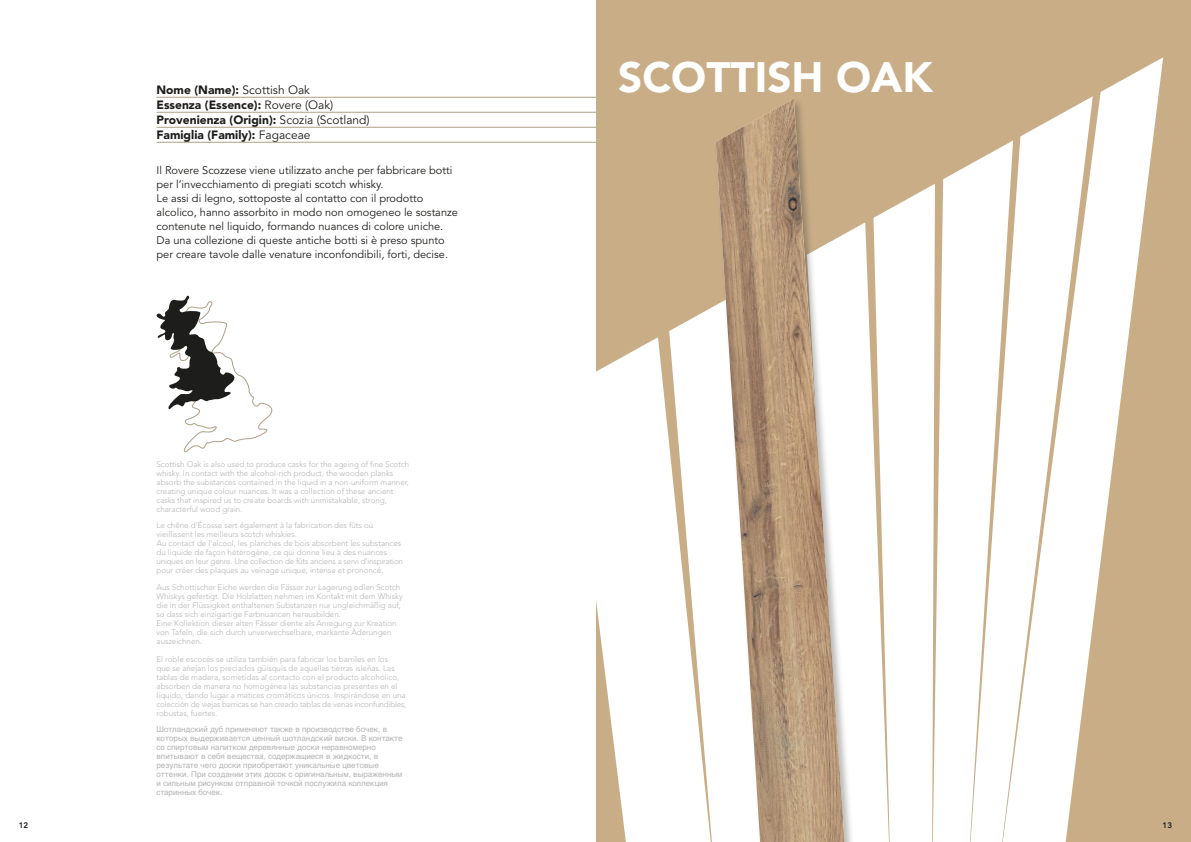
<style>
.page{position:relative;width:1191px;height:842px;background:#fff}
.page>*{position:absolute;margin:0;border:0;box-sizing:border-box;transform-origin:0 0}
.t1{font:900 42.2px "Avenir LT Std";color:#fff}
.t2{font:900 12px/15px "Avenir";color:#1d1d1b}
.t3{font:11px/14px "Avenir LT Std";color:#1d1d1b}
.t4{font:300 8px/9px "Avenir LT Std";color:#b3b3b2}
.t5{font:8px/9px "Helvetica Cyr Upright";color:#b3b3b2}
.t6{font:800 8px "Avenir LT Std";color:#1d1d1b}
.s1{font-family:"Avenir LT Std";font-weight:400}
</style>
<div class="page">
<hr style="left:156px;top:97px;width:454px;height:1px;background:#ae9f88">
<hr style="left:156px;top:112px;width:454px;height:1px;background:#ae9f88">
<hr style="left:156px;top:127px;width:454px;height:1px;background:#ae9f88">
<hr style="left:156px;top:142px;width:454px;height:1px;background:#ae9f88">
<svg style="left:156px;top:295px;width:116px;height:158px"></svg>
<div style="left:596px;top:0;width:595px;height:842px;background:#c8ad87"></div>
<svg style="left:596px;top:337px;width:73px;height:505px;background:#f7f3ed"></svg>
<svg style="left:669px;top:306px;width:45px;height:536px;background:#f7f3ee"></svg>
<svg style="left:865px;top:222px;width:8px;height:620px;background:#f6f1eb"></svg>
<svg style="left:873px;top:185px;width:59px;height:657px;background:#faf8f5"></svg>
<svg style="left:932px;top:164px;width:38px;height:678px;background:#f7f4ef"></svg>
<svg style="left:970px;top:146px;width:32px;height:696px;background:#faf8f6"></svg>
<svg style="left:1002px;top:57px;width:161px;height:785px;fill:#fff"></svg>
<div style="left:714px;top:98px;width:151px;height:744px;background:#1d1d1b;opacity:.3"></div>
<img style="left:716px;top:99px;width:128px;height:743px">
<h2 class="t2" style="left:156px;top:82px;width:215px">Nome (Name): <span class="s1">Scottish Oak<br></span>Essenza (Essence): <span class="s1">Rovere (Oak)<br></span>Provenienza (Origin): <span class="s1">Scozia (Scotland)<br></span>Famiglia (Family): <span class="s1">Fagaceae</span></h2>
<p class="t3" style="left:156px;top:163px;width:303px">Il Rovere Scozzese viene utilizzato anche per fabbricare botti per l’invecchiamento di pregiati scotch whisky.<br>Le assi di legno, sottoposte al contatto con il prodotto alcolico, hanno assorbito in modo non omogeneo le sostanze contenute nel liquido, formando nuances di colore uniche.<br>Da una collezione di queste antiche botti si è preso spunto per creare tavole dalle venature inconfondibili, forti, decise.</p>
<p class="t4" style="left:156px;top:460px;width:254px">Scottish Oak is also used to produce casks for the ageing of fine Scotch whisky. In contact with the alcohol-rich product, the wooden planks absorb the substances contained in the liquid in a non-uniform manner, creating unique colour nuances. It was a collection of these ancient casks that inspired us to create boards with unmistakable, strong, characterful wood grain.</p>
<p class="t4" style="left:156px;top:520px;width:248px">Le chêne d’Écosse sert également à la fabrication des fûts où vieillissent les meilleurs scotch whiskies.<br>Au contact de l’alcool, les planches de bois absorbent les substances du liquide de façon hétérogène, ce qui donne lieu à des nuances uniques en leur genre. Une collection de fûts anciens a servi d’inspiration pour créer des plaques au veinage unique, intense et prononcé.</p>
<p class="t4" style="left:156px;top:583px;width:248px">Aus Schottischer Eiche werden die Fässer zur Lagerung edlen Scotch Whiskys gefertigt. Die Holzlatten nehmen im Kontakt mit dem Whisky die in der Flüssigkeit enthaltenen Substanzen nur ungleichmäßig auf, so dass sich einzigartige Farbnuancen herausbilden.<br>Eine Kollektion dieser alten Fässer diente als Anregung zur Kreation von Tafeln, die sich durch unverwechselbare, markante Äderungen auszeichnen.</p>
<p class="t4" style="left:156px;top:654px;width:251px">El roble escocés se utiliza también para fabricar los barriles en los<br>que se añejan los preciados güisquis de aquellas tierras isleñas. Las tablas de madera, sometidas al contacto con el producto alcohólico, absorben de manera no homogénea las substancias presentes en el líquido, dando lugar a matices cromáticos únicos. Inspirándose en una colección de viejas barricas se han creado tablas de venas inconfundibles, robustas, fuertes.</p>
<p class="t5" style="left:156px;top:725px;width:248px">Шотландский дуб применяют также в производстве бочек, в которых выдерживается ценный шотландский виски. В контакте со спиртовым напитком деревянные доски неравномерно впитывают в себя вещества, содержащиеся в жидкости, в результате чего доски приобретают уникальные цветовые оттенки. При создании этих досок с оригинальным, выраженным и сильным рисунком отправной точкой послужила коллекция старинных бочек.</p>
<h1 class="t1" style="left:618px;top:51px;width:316px">SCOTTISH OAK</h1>
<p class="t6" style="left:19px;top:820px;width:11px">12</p>
<p class="t6" style="left:1162px;top:820px;width:11px">13</p>
</div>
